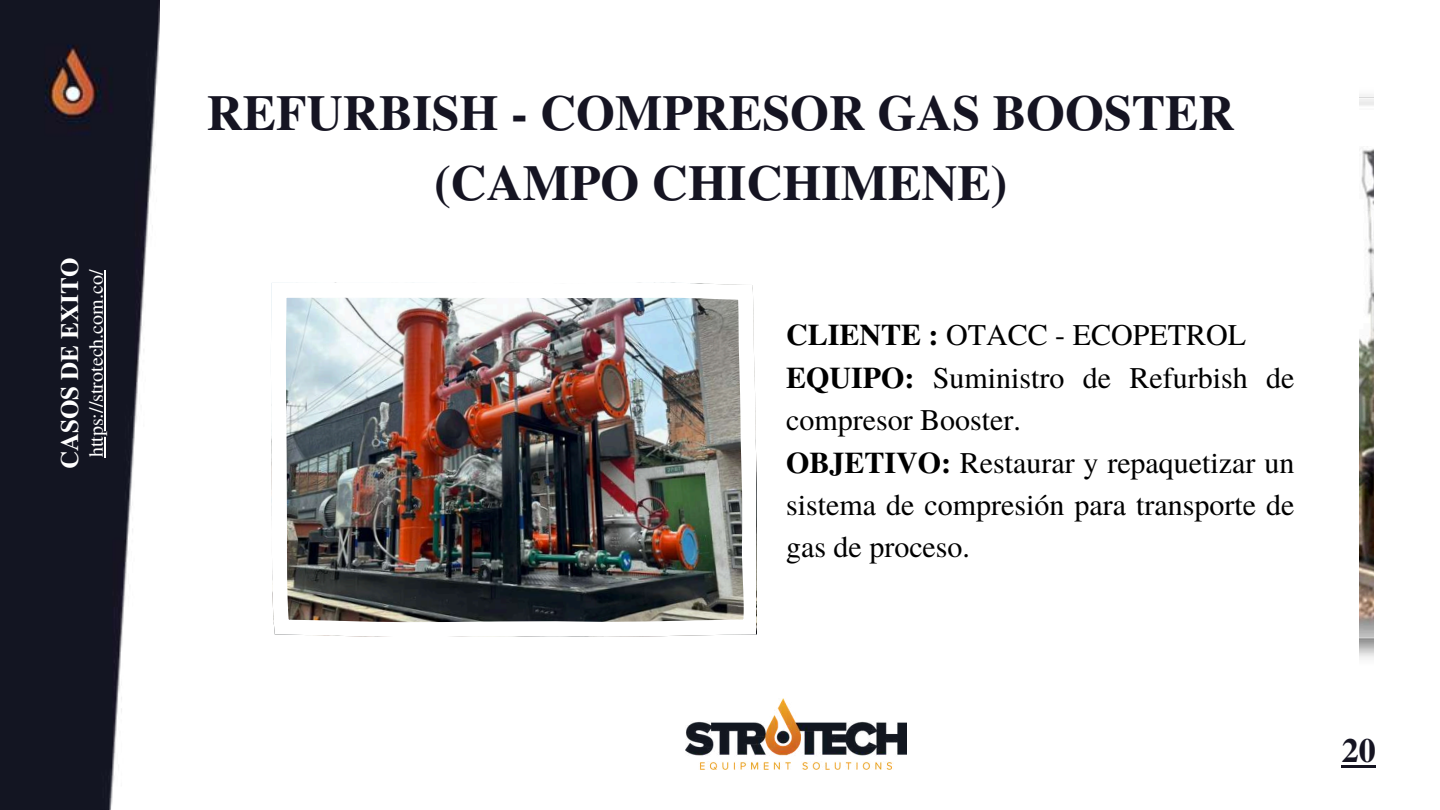
<style>
.page{position:relative;width:1440px;height:810px;background:#fff}
.page>*{position:absolute;margin:0;border:0;box-sizing:border-box;transform-origin:0 0}
.t1{font:700 50px/69.8px "Te X Gyre Termes";color:#151422;text-align:center}
.t2{font:700 34px "Te X Gyre Termes";color:#151422}
.t3{font:30px/42.3px "Te X Gyre Termes";color:#000}
.t4{font:700 25px "Te X Gyre Termes";color:#fff}
.t5{font:20px "Te X Gyre Termes";color:#fff}
.s1{font-weight:700}
</style>
<div class="page">
<img style="left:0;top:0;width:160px;height:810px">
<hr style="left:104px;top:270px;width:2px;height:187px;background:#fff">
<hr style="left:1342px;top:765px;width:34px;height:3px;background:#151422">
<img style="left:1359px;top:95px;width:15px;height:564px">
<img style="left:685px;top:699px;width:222px;height:71px">
<img style="left:271px;top:283px;width:485px;height:354px">
<p class="t4" style="left:50px;top:469px;width:213px;rotate:-90deg">CASOS DE EXITO</p>
<p class="t5" style="left:82px;top:457px;width:190px;rotate:-90deg">https://strotech.com.co/</p>
<h1 class="t1" style="left:207px;top:76px;width:1029px">REFURBISH - COMPRESOR GAS BOOSTER (CAMPO CHICHIMENE)</h1>
<p class="t3" style="left:786px;top:312px;width:510px"><span class="s1">CLIENTE :</span> OTACC - ECOPETROL<br><span class="s1">EQUIPO:</span> Suministro de Refurbish de compresor Booster.<br><span class="s1">OBJETIVO:</span> Restaurar y repaquetizar un sistema de compresión para transporte de gas de proceso.</p>
<p class="t2" style="left:1342px;top:724px;width:35px">20</p>
</div>
